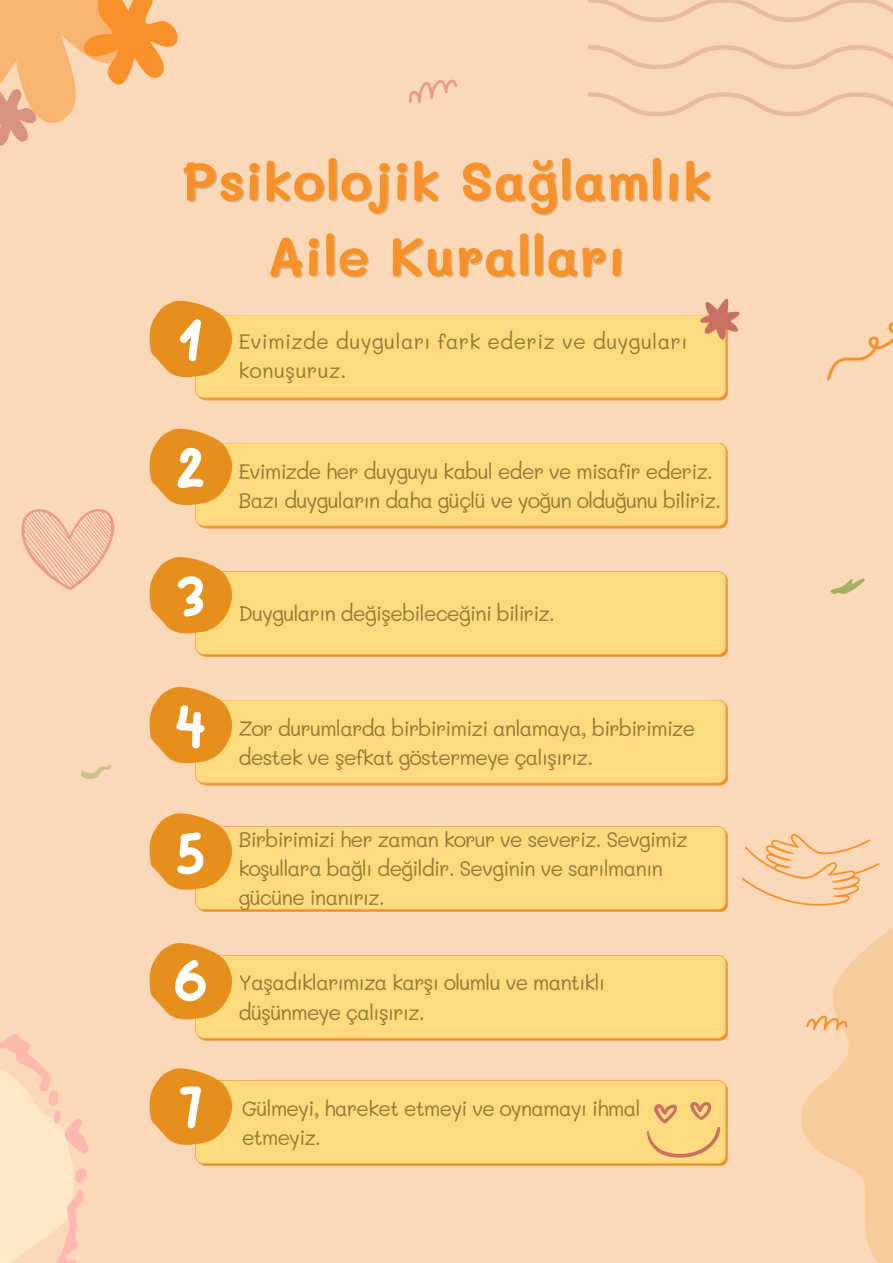
<style>
.page{position:relative;width:893px;height:1263px;background:#fbd8b7}
.page>*{position:absolute;margin:0;border:0;box-sizing:border-box;transform-origin:0 0}
.t1{font:700 54px "Mali";color:#f9912b}
.t2{font:50.32px "Lazydog";color:#fff}
.t3{font:21px/29.2px "Mali";letter-spacing:-.055em;color:#967b35}
.t4{font:21px/29.2px "Mali";color:#967b35}
</style>
<div class="page">
<svg style="left:588px;top:92px;width:305px;height:24px"></svg>
<svg style="left:588px;top:45px;width:305px;height:24px"></svg>
<svg style="left:588px;top:0;width:305px;height:22px"></svg>
<svg style="left:149px;top:428px;width:578px;height:100px"></svg>
<svg style="left:149px;top:557px;width:578px;height:99px"></svg>
<svg style="left:149px;top:687px;width:578px;height:98px;background:#fbd27d"></svg>
<svg style="left:149px;top:813px;width:578px;height:98px;background:#fbd27d"></svg>
<svg style="left:149px;top:943px;width:578px;height:97px;background:#fbd27d"></svg>
<svg style="left:0;top:1034px;width:89px;height:229px"></svg>
<svg style="left:0;top:0;width:178px;height:146px"></svg>
<svg style="left:149px;top:298px;width:591px;height:102px"></svg>
<svg style="left:827px;top:322px;width:66px;height:58px"></svg>
<svg style="left:81px;top:765px;width:31px;height:14px"></svg>
<svg style="left:830px;top:578px;width:35px;height:16px"></svg>
<svg style="left:409px;top:79px;width:48px;height:24px"></svg>
<svg style="left:149px;top:1068px;width:578px;height:97px;background:#fbd07c"></svg>
<svg style="left:742px;top:833px;width:151px;height:430px"></svg>
<svg style="left:21px;top:509px;width:94px;height:81px"></svg>
<p class="t1" style="left:181px;top:144px;width:532px">Psikolojik Sağlamlık</p>
<p class="t1" style="left:267px;top:219px;width:361px">Aile Kuralları</p>
<p class="t2" style="left:177px;top:318px;width:28px">1</p>
<p class="t4" style="left:238px;top:325px;width:451px">Evimizde duyguları fark ederiz ve duyguları konuşuruz.</p>
<p class="t2" style="left:175px;top:446px;width:32px">2</p>
<p class="t2" style="left:175px;top:574px;width:32px">3</p>
<p class="t2" style="left:174px;top:705px;width:35px">4</p>
<p class="t2" style="left:175px;top:832px;width:33px">5</p>
<p class="t2" style="left:173px;top:960px;width:37px">6</p>
<p class="t2" style="left:178px;top:1086px;width:27px">7</p>
<p class="t3" style="left:238px;top:456px;width:484px">Evimizde her duyguyu kabul eder ve misafir ederiz.<br>Bazı duyguların daha güçlü ve yoğun olduğunu biliriz.</p>
<p class="t3" style="left:238px;top:598px;width:318px">Duyguların değişebileceğini biliriz.</p>
<p class="t3" style="left:238px;top:712px;width:458px">Zor durumlarda birbirimizi anlamaya, birbirimize destek ve şefkat göstermeye çalışırız.</p>
<p class="t3" style="left:238px;top:824px;width:451px">Birbirimizi her zaman korur ve severiz. Sevgimiz koşullara bağlı değildir. Sevginin ve sarılmanın gücüne inanırız.</p>
<p class="t3" style="left:238px;top:967px;width:368px">Yaşadıklarımıza karşı olumlu ve mantıklı düşünmeye çalışırız.</p>
<p class="t3" style="left:242px;top:1093px;width:400px">Gülmeyi, hareket etmeyi ve oynamayı ihmal etmeyiz.</p>
</div>
